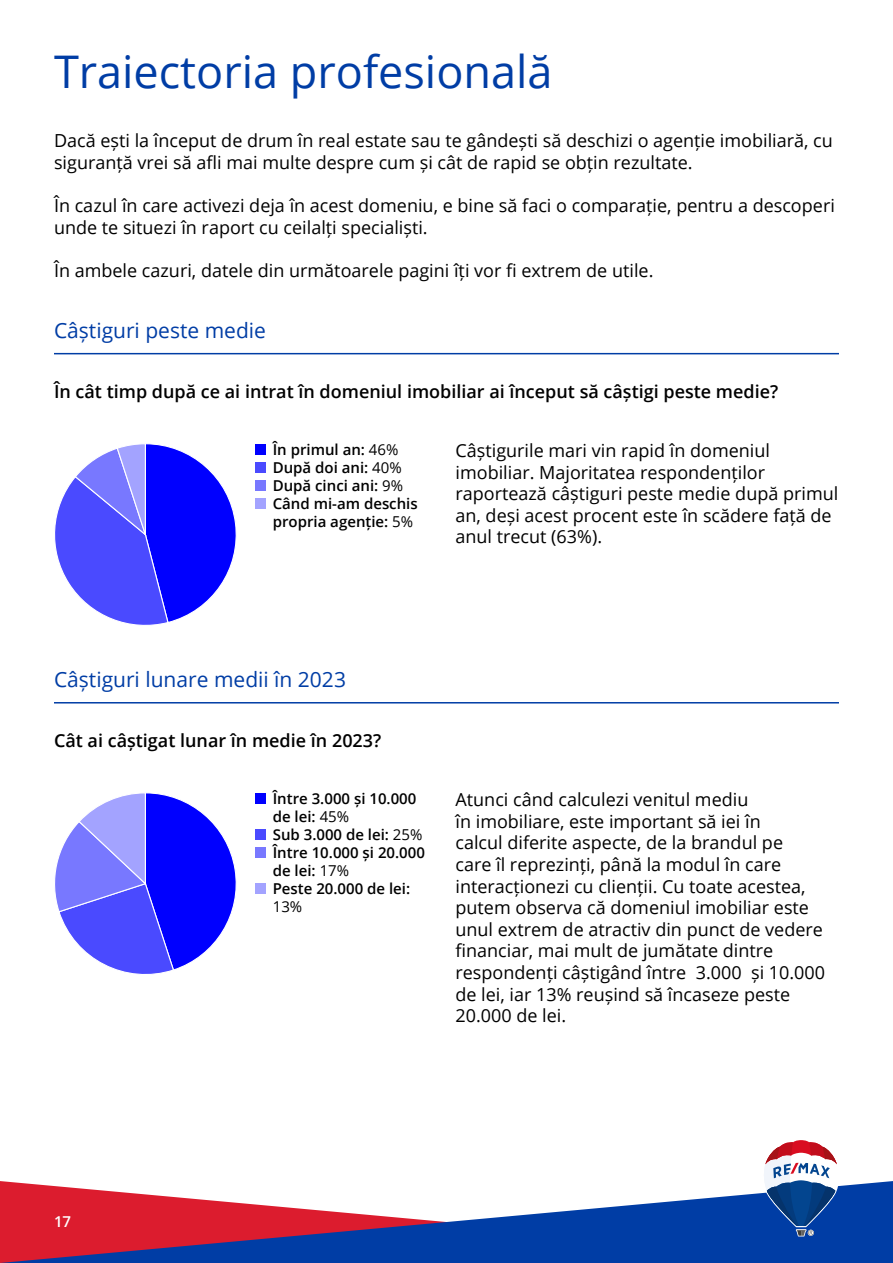
<style>
.page{position:relative;width:893px;height:1263px;background:#fff}
.page>*{position:absolute;margin:0;border:0;box-sizing:border-box;transform-origin:0 0}
.t1{font:45px "Open Sans";color:#003da5}
.t2{font:21px "Open Sans";color:#003da5}
.t3{font:18px/21.6px "Open Sans";color:#000}
.t4{font:600 18px "Open Sans";color:#000}
.t5{font:600 15px/18px "Open Sans";color:#000}
.t6{font:15px "Open Sans";color:#000}
.t7{font:600 15px "Open Sans";color:#fff}
.s1{font-weight:400}
</style>
<div class="page">
<hr style="left:54px;top:353px;width:785px;height:1px;background:#003da5">
<hr style="left:54px;top:702px;width:785px;height:1px;background:#003da5">
<div style="left:255px;top:444px;width:10px;height:11px;background:#00f"></div>
<div style="left:255px;top:793px;width:10px;height:11px;background:#00f"></div>
<div style="left:255px;top:480px;width:10px;height:11px;background:#7878ff"></div>
<div style="left:255px;top:847px;width:10px;height:11px;background:#7878ff"></div>
<div style="left:255px;top:462px;width:10px;height:11px;background:#4a4aff"></div>
<div style="left:255px;top:830px;width:10px;height:10px;background:#4a4aff"></div>
<div style="left:255px;top:498px;width:10px;height:11px;background:#a3a3ff"></div>
<div style="left:255px;top:884px;width:10px;height:10px;background:#a3a3ff"></div>
<svg style="left:55px;top:443px;width:182px;height:182px"></svg>
<svg style="left:55px;top:793px;width:182px;height:181px"></svg>
<svg style="left:0;top:1181px;width:893px;height:82px"></svg>
<svg style="left:762px;top:1140px;width:78px;height:96px"></svg>
<h1 class="t1" style="left:54px;top:41px;width:500px">Traiectoria profesională</h1>
<p class="t3" style="left:54px;top:129px;width:780px">Dacă ești la început de drum în real estate sau te gândești să deschizi o agenție imobiliară, cu siguranță vrei să afli mai multe despre cum și cât de rapid se obțin rezultate.</p>
<p class="t3" style="left:54px;top:194px;width:782px">În cazul în care activezi deja în acest domeniu, e bine să faci o comparație, pentru a descoperi unde te situezi în raport cu ceilalți specialiști.</p>
<p class="t3" style="left:54px;top:259px;width:601px">În ambele cazuri, datele din următoarele pagini îți vor fi extrem de utile.</p>
<p class="t2" style="left:54px;top:316px;width:214px">Câștiguri peste medie</p>
<p class="t4" style="left:54px;top:379px;width:726px">În cât timp după ce ai intrat în domeniul imobiliar ai început să câștigi peste medie?</p>
<p class="t5" style="left:273px;top:440px;width:147px">În primul an: <span class="s1">46%<br></span>După doi ani: <span class="s1">40%<br></span>După cinci ani: <span class="s1">9%<br></span>Când mi-am deschis propria agenție: <span class="s1">5%</span></p>
<p class="t3" style="left:455px;top:439px;width:384px">Câștigurile mari vin rapid în domeniul imobiliar. Majoritatea respondenților raportează câștiguri peste medie după primul an, deși acest procent este în scădere față de anul trecut (63%).</p>
<p class="t2" style="left:54px;top:665px;width:293px">Câștiguri lunare medii în 2023</p>
<p class="t4" style="left:54px;top:728px;width:329px">Cât ai câștigat lunar în medie în 2023?</p>
<p class="t5" style="left:273px;top:789px;width:154px">Între 3.000 și 10.000 de lei: <span class="s1">45%<br></span>Sub 3.000 de lei: <span class="s1">25%<br></span>Între 10.000 și 20.000 de lei: <span class="s1">17%<br></span>Peste 20.000 de lei:</p>
<p class="t6" style="left:273px;top:896px;width:31px">13%</p>
<p class="t3" style="left:455px;top:788px;width:371px">Atunci când calculezi venitul mediu<br>în imobiliare, este important să iei în<br>calcul diferite aspecte, de la brandul pe<br>care îl reprezinți, până la modul în care interacționezi cu clienții. Cu toate acestea, putem observa că domeniul imobiliar este unul extrem de atractiv din punct de vedere financiar, mai mult de jumătate dintre respondenți câștigând între 3.000 și 10.000 de lei, iar 13% reușind să încaseze peste 20.000 de lei.</p>
<p class="t7" style="left:54px;top:1211px;width:19px">17</p>
</div>
